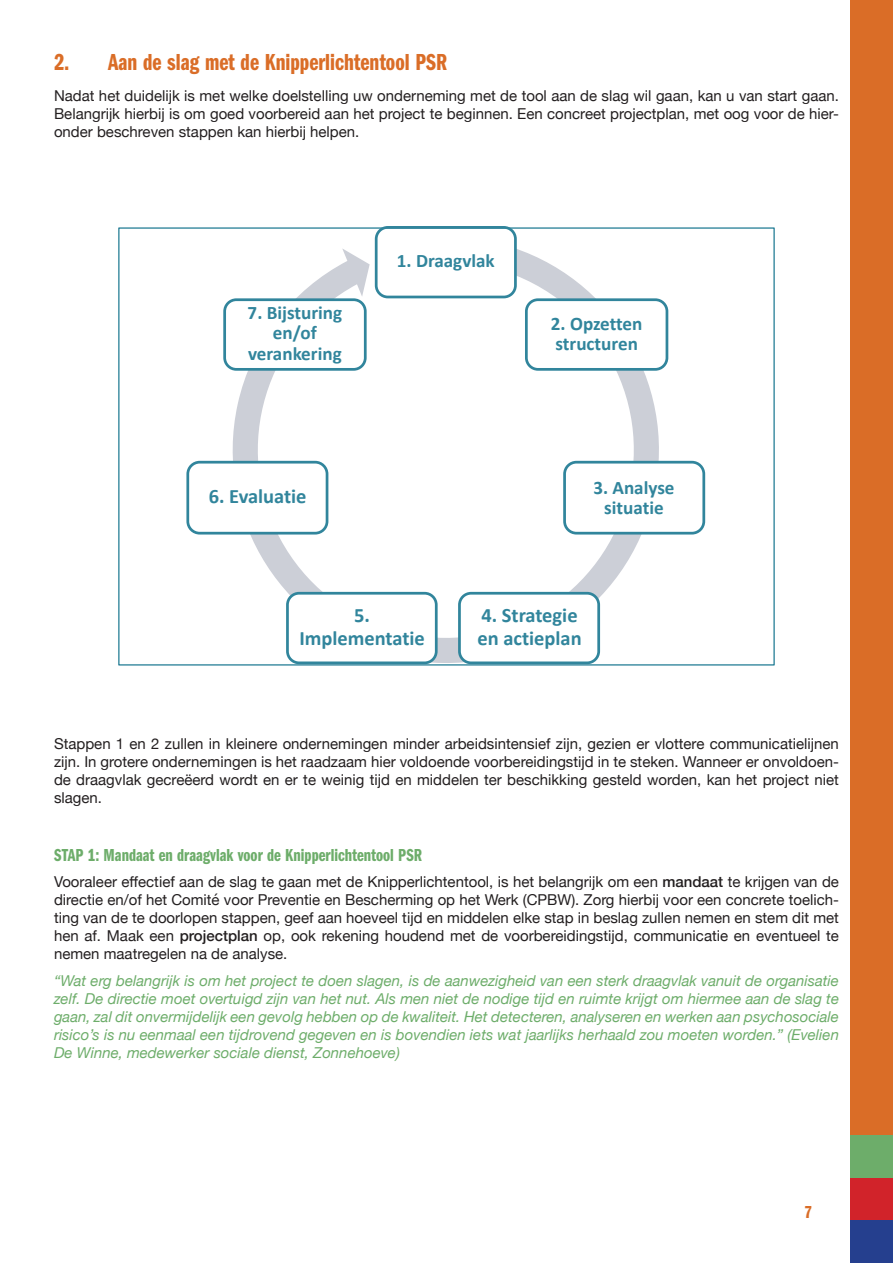
<style>
.page{position:relative;width:893px;height:1263px;background:#fff}
.page>*{position:absolute;margin:0;border:0;box-sizing:border-box;transform-origin:0 0}
.Titel_2{font:24px "Franklin Gothic URW Com Dem";color:#da6d27}
.t1{font:700 20.4px/23.2px "Calibri";color:#31859c}
.t2{font:700 19.05px/20.4px "Calibri";color:#31859c;text-align:center}
.Titel_3{font:18px "Franklin Gothic URW Com Dem";color:#6dad6a}
.t3{font:18px "Franklin Gothic URW Com Dem";color:#da6d27}
.Texte{font:15px/18px "Helvetica Neue";color:#231f20;text-align:justify}
.Texte-2{font:italic 15px/18px "Helvetica Neue";color:#6dad6a;text-align:justify}
.s1{font-weight:500}
</style>
<div class="page">
<div style="left:850px;top:0;width:43px;height:1263px;background:#da6d27"></div>
<div style="left:850px;top:1135px;width:43px;height:43px;background:#6dad6a"></div>
<div style="left:850px;top:1178px;width:43px;height:42px;background:#d1232a"></div>
<div style="left:850px;top:1220px;width:43px;height:43px;background:#253f8e"></div>
<svg style="left:212px;top:242px;width:467px;height:422px"></svg>
<div style="left:376px;top:227px;width:139px;height:70px;background:#fff;border-radius:12px"></div>
<div style="left:375px;top:226px;width:142px;height:72px;border:3px solid #31859c;border-radius:12px"></div>
<div style="left:526px;top:300px;width:141px;height:69px;background:#fff;border-radius:12px"></div>
<div style="left:525px;top:298px;width:143px;height:73px;border:3px solid #31859c;border-radius:12px"></div>
<div style="left:565px;top:462px;width:139px;height:71px;background:#fff;border-radius:12px"></div>
<div style="left:563px;top:461px;width:142px;height:73px;border:3px solid #31859c;border-radius:12px"></div>
<div style="left:459px;top:593px;width:140px;height:70px;background:#fff;border-radius:12px"></div>
<div style="left:458px;top:592px;width:142px;height:72px;border:3px solid #31859c;border-radius:12px"></div>
<div style="left:287px;top:593px;width:149px;height:70px;background:#fff;border-radius:12px"></div>
<div style="left:286px;top:592px;width:152px;height:72px;border:3px solid #31859c;border-radius:12px"></div>
<div style="left:188px;top:462px;width:139px;height:71px;background:#fff;border-radius:12px"></div>
<div style="left:186px;top:461px;width:142px;height:73px;border:3px solid #31859c;border-radius:12px"></div>
<div style="left:225px;top:300px;width:140px;height:69px;background:#fff;border-radius:12px"></div>
<div style="left:223px;top:298px;width:144px;height:73px;border:3px solid #31859c;border-radius:12px"></div>
<p class="Titel_2" style="left:54px;top:45px;width:395px">2. Aan de slag met de Knipperlichtentool PSR</p>
<p class="Texte" style="left:54px;top:87px;width:786px">Nadat het duidelijk is met welke doelstelling uw onderneming met de tool aan de slag wil gaan, kan u van start gaan.<br>Belangrijk hierbij is om goed voorbereid aan het project te beginnen. Een concreet projectplan, met oog voor de hier&shy;onder beschreven stappen kan hierbij helpen.</p>
<p class="t2" style="left:248px;top:302px;width:96px">7. Bijsturing en/of verankering</p>
<p class="t1" style="left:209px;top:484px;width:99px">6. Evaluatie</p>
<p class="t2" style="left:397px;top:250px;width:99px">1. Draagvlak</p>
<p class="t2" style="left:551px;top:313px;width:93px;text-align:left">2. Opzetten structuren</p>
<p class="t2" style="left:593px;top:477px;width:83px">3. Analyse situatie</p>
<p class="t1" style="left:299px;top:603px;width:127px;text-align:center">5.<br>Implementatie</p>
<p class="t1" style="left:477px;top:603px;width:106px">4. Strategie en actieplan</p>
<p class="Texte" style="left:54px;top:735px;width:786px">Stappen 1 en 2 zullen in kleinere ondernemingen minder arbeidsintensief zijn, gezien er vlottere communicatielijnen zijn. In grotere ondernemingen is het raadzaam hier voldoende voorbereidingstijd in te steken. Wanneer er onvoldoen&shy;de draagvlak gecreëerd wordt en er te weinig tijd en middelen ter beschikking gesteld worden, kan het project niet slagen.</p>
<p class="Titel_3" style="left:54px;top:842px;width:370px">STAP 1: Mandaat en draagvlak voor de Knipperlichtentool PSR</p>
<p class="Texte" style="left:54px;top:874px;width:786px">Vooraleer effectief aan de slag te gaan met de Knipperlichtentool, is het belangrijk om een <span class="s1">mandaat</span> te krijgen van de directie en/of het Comité voor Preventie en Bescherming op het Werk (CPBW). Zorg hierbij voor een concrete toelich&shy;ting van de te doorlopen stappen, geef aan hoeveel tijd en middelen elke stap in beslag zullen nemen en stem dit met hen af. Maak een <span class="s1">projectplan</span> op, ook rekening houdend met de voorbereidingstijd, communicatie en eventueel te nemen maatregelen na de analyse.</p>
<p class="Texte-2" style="left:54px;top:972px;width:787px">“Wat erg belangrijk is om het project te doen slagen, is de aanwezigheid van een sterk draagvlak vanuit de organisatie zelf. De directie moet overtuigd zijn van het nut. Als men niet de nodige tijd en ruimte krijgt om hiermee aan de slag te gaan, zal dit onvermijdelijk een gevolg hebben op de kwaliteit. Het detecteren, analyseren en werken aan psychosociale risico’s is nu eenmaal een tijdrovend gegeven en is bovendien iets wat jaarlijks herhaald zou moeten worden.” (Evelien De Winne, medewerker sociale dienst, Zonnehoeve)</p>
<p class="t3" style="left:804px;top:1199px;width:9px">7</p>
</div>
